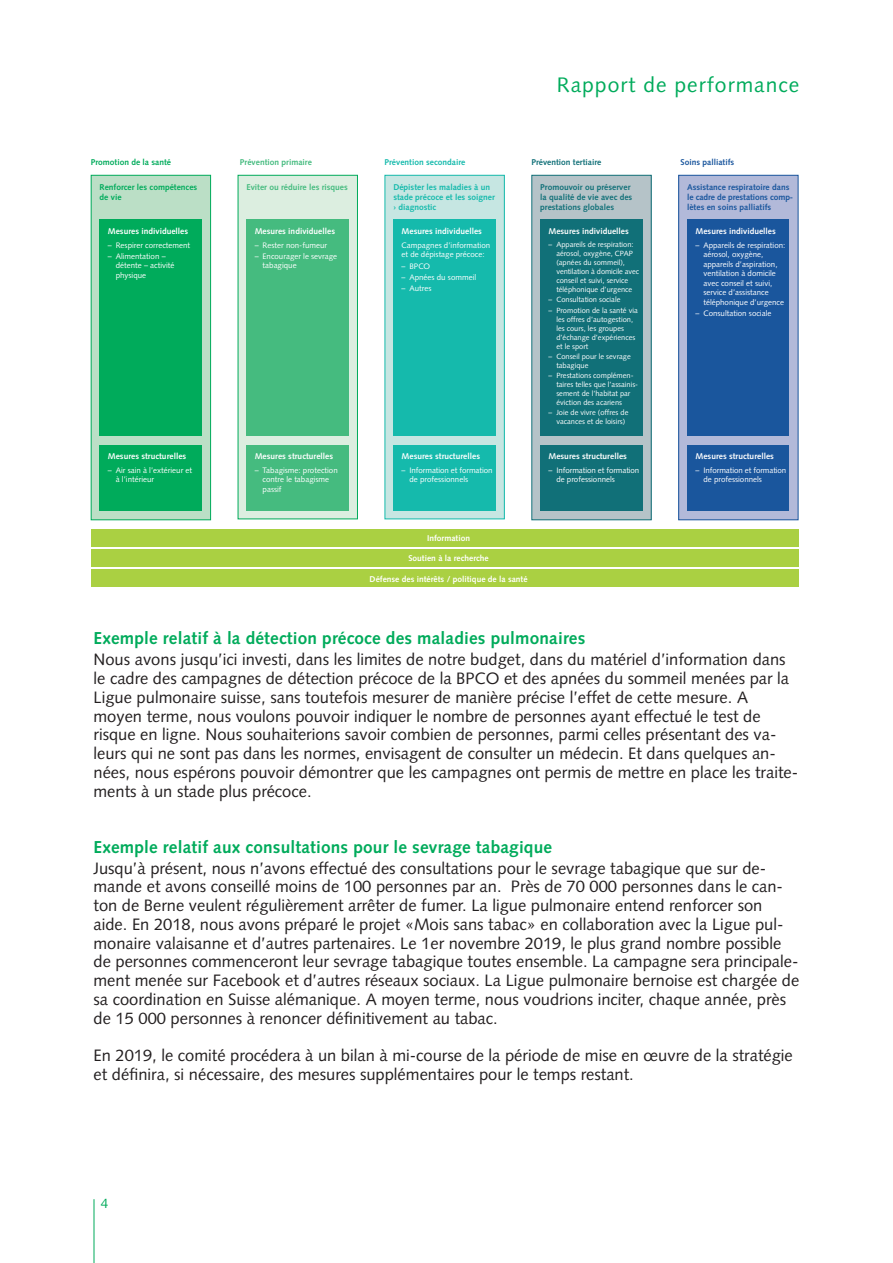
<style>
.page{position:relative;width:893px;height:1263px;background:#fff}
.page>*{position:absolute;margin:0;border:0;box-sizing:border-box;transform-origin:0 0}
.t1{font:21px "Syntax LT Std";letter-spacing:.05em;color:#00ab5b}
.t2{font:700 17.25px "Syntax LT Std";letter-spacing:.01em;color:#00ab5b}
.t3{font:16.5px/18.8px "Syntax LT Std";color:#231f20}
.t4{font:13.5px "Syntax LT Std";color:#00ab5b}
.t5{font:700 8.4px "Syntax";color:#fff}
.t6{font:700 8.4px/9.8px "Syntax";color:#1a569d}
.t7{font:700 8.4px/9.8px "Syntax";color:#117078}
.t8{font:700 8.4px/9.8px "Syntax";color:#15baac}
.t9{font:700 8.4px/9.8px "Syntax";color:#00ab5b}
.t10{font:700 8.4px "Syntax";color:#45bb7f}
.t11{font:7.95px/9.6px "Syntax";color:#fff}
.t12{font:7.5px/9px "Syntax";color:#fff}
</style>
<div class="page">
<hr style="left:94px;top:1199px;width:1px;height:64px;background:#00ab5b">
<div style="left:91px;top:175px;width:120px;height:345px;background:#bbdfc6"></div>
<div style="left:91px;top:175px;width:120px;height:345px;border:1px solid #00ab5b"></div>
<div style="left:100px;top:220px;width:102px;height:216px;background:#00ab5b"></div>
<div style="left:100px;top:445px;width:102px;height:65px;background:#00ab5b"></div>
<div style="left:238px;top:175px;width:119px;height:344px;background:#dceee0"></div>
<div style="left:238px;top:175px;width:120px;height:344px;border:1px solid #00ab5b"></div>
<div style="left:247px;top:220px;width:102px;height:216px;background:#45bb7f"></div>
<div style="left:247px;top:445px;width:102px;height:65px;background:#45bb7f"></div>
<div style="left:385px;top:175px;width:119px;height:344px;background:#c6e6e2"></div>
<div style="left:384px;top:175px;width:121px;height:344px;border:1px solid #15baac"></div>
<div style="left:394px;top:220px;width:102px;height:216px;background:#15baac"></div>
<div style="left:394px;top:445px;width:102px;height:65px;background:#15baac"></div>
<div style="left:532px;top:175px;width:119px;height:345px;background:#b5c3c8"></div>
<div style="left:531px;top:175px;width:121px;height:345px;border:1px solid #117078"></div>
<div style="left:540px;top:220px;width:103px;height:216px;background:#117078"></div>
<div style="left:540px;top:445px;width:103px;height:65px;background:#117078"></div>
<div style="left:679px;top:175px;width:119px;height:345px;background:#b2b9d9"></div>
<div style="left:678px;top:175px;width:121px;height:345px;border:1px solid #1a569d"></div>
<div style="left:687px;top:220px;width:102px;height:216px;background:#1a569d"></div>
<div style="left:687px;top:445px;width:102px;height:65px;background:#1a569d"></div>
<div style="left:91px;top:529px;width:708px;height:18px;background:#aad042"></div>
<div style="left:91px;top:550px;width:708px;height:17px;background:#aad042"></div>
<div style="left:91px;top:570px;width:708px;height:17px;background:#aad042"></div>
<p class="t1" style="left:557px;top:73px;width:244px">Rapport de performance</p>
<p class="t9" style="left:91px;top:157px;width:82px">Promotion de la santé</p>
<p class="t10" style="left:240px;top:157px;width:74px">Prévention primaire</p>
<p class="t8" style="left:384px;top:157px;width:82px">Prévention secondaire</p>
<p class="t7" style="left:531px;top:157px;width:72px">Prévention tertiaire</p>
<p class="t6" style="left:681px;top:157px;width:55px">Soins palliatifs</p>
<p class="t9" style="left:100px;top:182px;width:99px">Renforcer les compétences de vie</p>
<p class="t5" style="left:108px;top:226px;width:82px">Mesures individuelles</p>
<p class="t11" style="left:108px;top:240px;width:84px">– Respirer correctement</p>
<p class="t11" style="left:116px;top:251px;width:60px;text-indent:-8px">– Alimentation – détente – activité physique</p>
<p class="t5" style="left:108px;top:452px;width:80px">Mesures structurelles</p>
<p class="t11" style="left:116px;top:465px;width:78px;text-indent:-8px">– Air sain à l’extérieur et à l’intérieur</p>
<p class="t10" style="left:246px;top:182px;width:103px">Eviter ou réduire les risques</p>
<p class="t5" style="left:255px;top:226px;width:82px">Mesures individuelles</p>
<p class="t11" style="left:255px;top:240px;width:74px">– Rester non-fumeur</p>
<p class="t11" style="left:263px;top:251px;width:76px;text-indent:-8px">– Encourager le sevrage tabagique</p>
<p class="t5" style="left:255px;top:452px;width:80px">Mesures structurelles</p>
<p class="t11" style="left:263px;top:465px;width:77px;text-indent:-8px">– Tabagisme: protection contre le tabagisme passif</p>
<p class="t8" style="left:393px;top:182px;width:103px">Dépister les maladies à un stade précoce et les soigner › diagnostic</p>
<p class="t5" style="left:402px;top:226px;width:82px">Mesures individuelles</p>
<p class="t11" style="left:402px;top:240px;width:90px">Campagnes d’information et de dépistage précoce:</p>
<p class="t11" style="left:402px;top:262px;width:30px">– BPCO</p>
<p class="t11" style="left:402px;top:273px;width:76px">– Apnées du sommeil</p>
<p class="t11" style="left:402px;top:284px;width:31px">– Autres</p>
<p class="t5" style="left:402px;top:452px;width:80px">Mesures structurelles</p>
<p class="t11" style="left:409px;top:465px;width:84px;text-indent:-8px">– Information et formation de professionnels</p>
<p class="t7" style="left:540px;top:182px;width:94px">Promouvoir ou préserver la qualité de vie avec des prestations globales</p>
<p class="t5" style="left:548px;top:226px;width:82px">Mesures individuelles</p>
<p class="t12" style="left:556px;top:240px;width:84px;text-indent:-8px">– Appareils de respiration: aérosol, oxygène, CPAP (apnées du sommeil), ventilation à domicile avec conseil et suivi, service téléphonique d’urgence</p>
<p class="t12" style="left:548px;top:295px;width:73px">– Consultation sociale</p>
<p class="t12" style="left:556px;top:306px;width:83px;text-indent:-8px">– Promotion de la santé via les offres d’autogestion, les cours, les groupes d’échange d’expériences et le sport</p>
<p class="t12" style="left:556px;top:352px;width:76px;text-indent:-8px">– Conseil pour le sevrage tabagique</p>
<p class="t12" style="left:556px;top:371px;width:83px;text-indent:-8px">– Prestations complémen&shy;taires telles que l’assainis&shy;sement de l’habitat par éviction des acariens</p>
<p class="t12" style="left:556px;top:408px;width:74px;text-indent:-8px">– Joie de vivre (offres de vacances et de loisirs)</p>
<p class="t5" style="left:548px;top:452px;width:80px">Mesures structurelles</p>
<p class="t11" style="left:556px;top:465px;width:84px;text-indent:-8px">– Information et formation de professionnels</p>
<p class="t6" style="left:687px;top:182px;width:108px">Assistance respiratoire dans le cadre de prestations comp&shy;lètes en soins palliatifs</p>
<p class="t5" style="left:695px;top:226px;width:82px">Mesures individuelles</p>
<p class="t11" style="left:703px;top:240px;width:84px;text-indent:-8px">– Appareils de respiration: aérosol, oxygène, appareils d’aspiration, ventilation à domicile avec conseil et suivi, service d’assistance téléphonique d’urgence</p>
<p class="t11" style="left:695px;top:308px;width:77px">– Consultation sociale</p>
<p class="t5" style="left:695px;top:452px;width:80px">Mesures structurelles</p>
<p class="t11" style="left:703px;top:465px;width:84px;text-indent:-8px">– Information et formation de professionnels</p>
<p class="t5" style="left:427px;top:533px;width:45px">Information</p>
<p class="t5" style="left:408px;top:554px;width:82px">Soutien à la recherche</p>
<p class="t5" style="left:370px;top:574px;width:160px">Défense des intérêts / politique de la santé</p>
<p class="t2" style="left:94px;top:629px;width:493px">Exemple relatif à la détection précoce des maladies pulmonaires</p>
<p class="t3" style="left:94px;top:650px;width:706px">Nous avons jusqu’ici investi, dans les limites de notre budget, dans du matériel d’information dans le cadre des campagnes de détection précoce de la BPCO et des apnées du sommeil menées par la Ligue pulmonaire suisse, sans toutefois mesurer de manière précise l’effet de cette mesure. A moyen terme, nous voulons pouvoir indiquer le nombre de personnes ayant effectué le test de risque en ligne. Nous souhaiterions savoir combien de personnes, parmi celles présentant des va&shy;leurs qui ne sont pas dans les normes, envisagent de consulter un médecin. Et dans quelques an&shy;nées, nous espérons pouvoir démontrer que les campagnes ont permis de mettre en place les traite&shy;ments à un stade plus précoce.</p>
<p class="t2" style="left:94px;top:837px;width:460px">Exemple relatif aux consultations pour le sevrage tabagique</p>
<p class="t3" style="left:94px;top:859px;width:707px">Jusqu’à présent, nous n’avons effectué des consultations pour le sevrage tabagique que sur de&shy;mande et avons conseillé moins de 100 personnes par an. Près de 70 000 personnes dans le can&shy;ton de Berne veulent régulièrement arrêter de fumer. La ligue pulmonaire entend renforcer son aide. En 2018, nous avons préparé le projet «Mois sans tabac» en collaboration avec la Ligue pul&shy;monaire valaisanne et d’autres partenaires. Le 1er novembre 2019, le plus grand nombre possible de personnes commenceront leur sevrage tabagique toutes ensemble. La campagne sera principale&shy;ment menée sur Facebook et d’autres réseaux sociaux. La Ligue pulmonaire bernoise est chargée de sa coordination en Suisse alémanique. A moyen terme, nous voudrions inciter, chaque année, près de 15 000 personnes à renoncer définitivement au tabac.</p>
<p class="t3" style="left:94px;top:1046px;width:701px">En 2019, le comité procédera à un bilan à mi-course de la période de mise en œuvre de la stratégie et définira, si nécessaire, des mesures supplémentaires pour le temps restant.</p>
<p class="t4" style="left:101px;top:1196px;width:9px">4</p>
</div>
